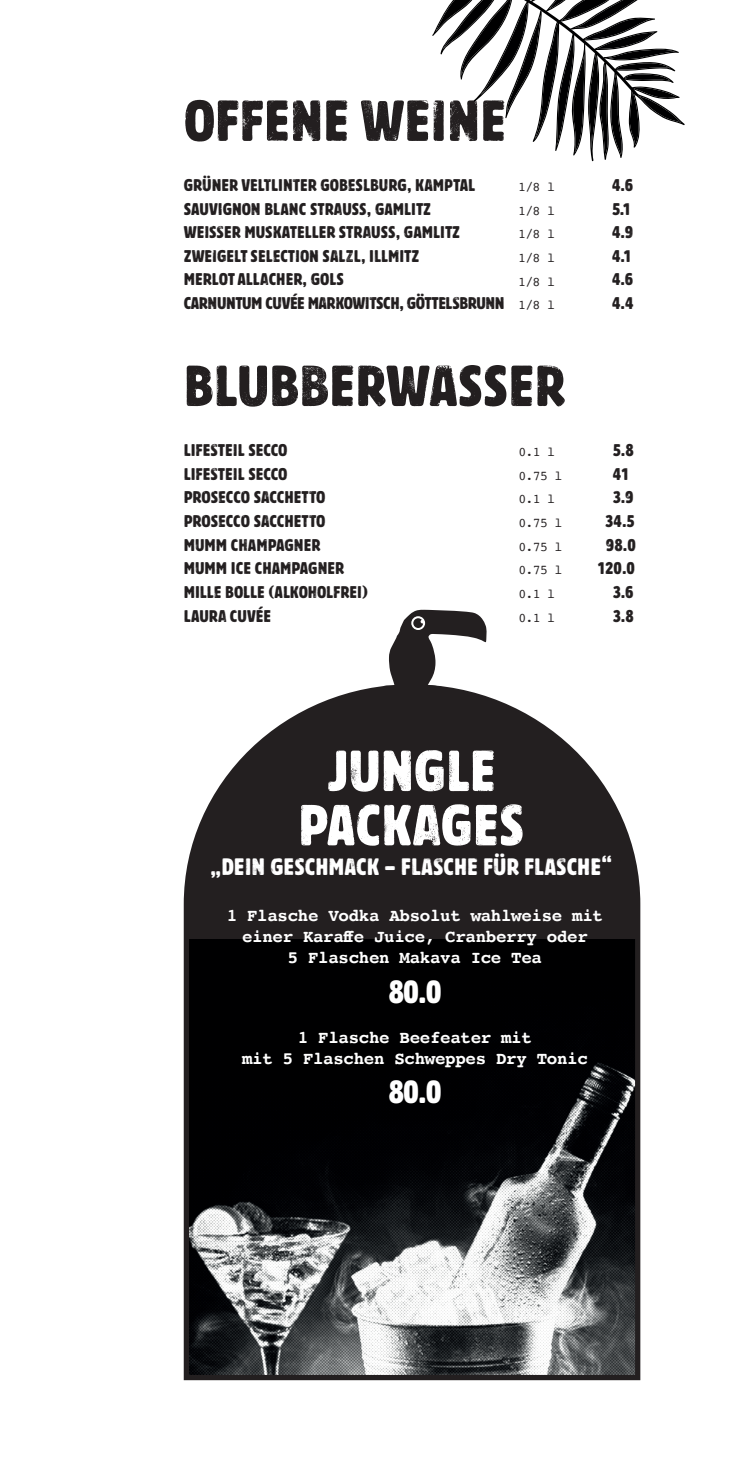
<style>
.page{position:relative;width:735px;height:1474px;background:#fff}
.page>*{position:absolute;margin:0;border:0;box-sizing:border-box;transform-origin:0 0}
.t1{font:59.5px "Wood Heinz No 2";color:#231f20}
.t2{font:59.5px/54.2px "Wood Heinz No 2";color:#fff;text-align:center}
.t3{font:32.9px "Wood Heinz No 2 New";color:#fff}
.t4{font:24.5px "Wood Heinz No 2";color:#fff}
.t5{font:17.5px/23.6px "Wood Heinz No 2";color:#231f20}
.t6{font:700 17.5px/21px "Courier";letter-spacing:-.02em;color:#fff;text-align:center}
.t7{font:13.12px/23.6px "Courier";letter-spacing:-.05em;color:#231f20;text-align:justify}
</style>
<div class="page">
<svg style="left:183px;top:686px;width:458px;height:695px;background:#3c3b3c"></svg>
<svg style="left:383px;top:609px;width:103px;height:114px"></svg>
<svg style="left:432px;top:0;width:252px;height:161px"></svg>
<h1 class="t1" style="left:184px;top:86px;width:324px">OFFENE WEINE</h1>
<p class="t5" style="left:184px;top:174px;width:322px">GRÜNER VELTLINTER GOBESLBURG, KAMPTAL SAUVIGNON BLANC STRAUSS, GAMLITZ<br>WEISSER MUSKATELLER STRAUSS, GAMLITZ ZWEIGELT SELECTION SALZL, ILLMITZ<br>MERLOT ALLACHER, GOLS<br>CARNUNTUM CUVÉE MARKOWITSCH, GÖTTELSBRUNN</p>
<p class="t5" style="left:611px;top:174px;width:23px">4.6<br>5.1<br>4.9<br>4.1<br>4.6<br>4.4</p>
<p class="t7" style="left:518px;top:175px;width:38px">1/8 l 1/8 l 1/8 l 1/8 l 1/8 l 1/8 l</p>
<h1 class="t1" style="left:184px;top:351px;width:383px">BLUBBERWASSER</h1>
<p class="t5" style="left:184px;top:439px;width:105px">LIFESTEIL SECCO</p>
<p class="t7" style="left:518px;top:440px;width:38px">0.1 l</p>
<p class="t5" style="left:612px;top:439px;width:22px">5.8</p>
<p class="t5" style="left:184px;top:462px;width:105px">LIFESTEIL SECCO</p>
<p class="t7" style="left:518px;top:463px;width:45px">0.75 l</p>
<p class="t5" style="left:612px;top:462px;width:17px">41</p>
<p class="t5" style="left:184px;top:486px;width:143px">PROSECCO SACCHETTO</p>
<p class="t7" style="left:518px;top:487px;width:38px">0.1 l</p>
<p class="t5" style="left:612px;top:486px;width:22px">3.9</p>
<p class="t5" style="left:184px;top:510px;width:143px">PROSECCO SACCHETTO</p>
<p class="t7" style="left:518px;top:510px;width:45px">0.75 l</p>
<p class="t5" style="left:604px;top:510px;width:31px">34.5</p>
<p class="t5" style="left:184px;top:533px;width:138px">MUMM CHAMPAGNER</p>
<p class="t7" style="left:518px;top:534px;width:45px">0.75 l</p>
<p class="t5" style="left:605px;top:533px;width:31px">98.0</p>
<p class="t5" style="left:184px;top:557px;width:162px">MUMM ICE CHAMPAGNER</p>
<p class="t7" style="left:518px;top:558px;width:45px">0.75 l</p>
<p class="t5" style="left:597px;top:557px;width:39px">120.0</p>
<p class="t5" style="left:184px;top:581px;width:186px">MILLE BOLLE (ALKOHOLFREI)</p>
<p class="t7" style="left:518px;top:581px;width:38px">0.1 l</p>
<p class="t5" style="left:612px;top:581px;width:22px">3.6</p>
<p class="t5" style="left:184px;top:604px;width:89px">LAURA CUVÉE</p>
<p class="t7" style="left:518px;top:605px;width:38px">0.1 l</p>
<p class="t5" style="left:612px;top:604px;width:22px">3.8</p>
<h1 class="t2" style="left:298px;top:746px;width:228px">JUNGLE<br>PACKAGES</h1>
<h3 class="t4" style="left:210px;top:852px;width:403px">„DEIN GESCHMACK – FLASCHE FÜR FLASCHE“</h3>
<p class="t6" style="left:227px;top:904px;width:377px">1 Flasche Vodka Absolut wahlweise mit einer Karaffe Juice, Cranberry oder<br>5 Flaschen Makava Ice Tea</p>
<h2 class="t3" style="left:388px;top:972px;width:55px">80.0</h2>
<p class="t6" style="left:242px;top:1025px;width:347px">1 Flasche Beefeater mit<br>mit 5 Flaschen Schweppes Dry Tonic</p>
<h2 class="t3" style="left:388px;top:1073px;width:55px">80.0</h2>
</div>
